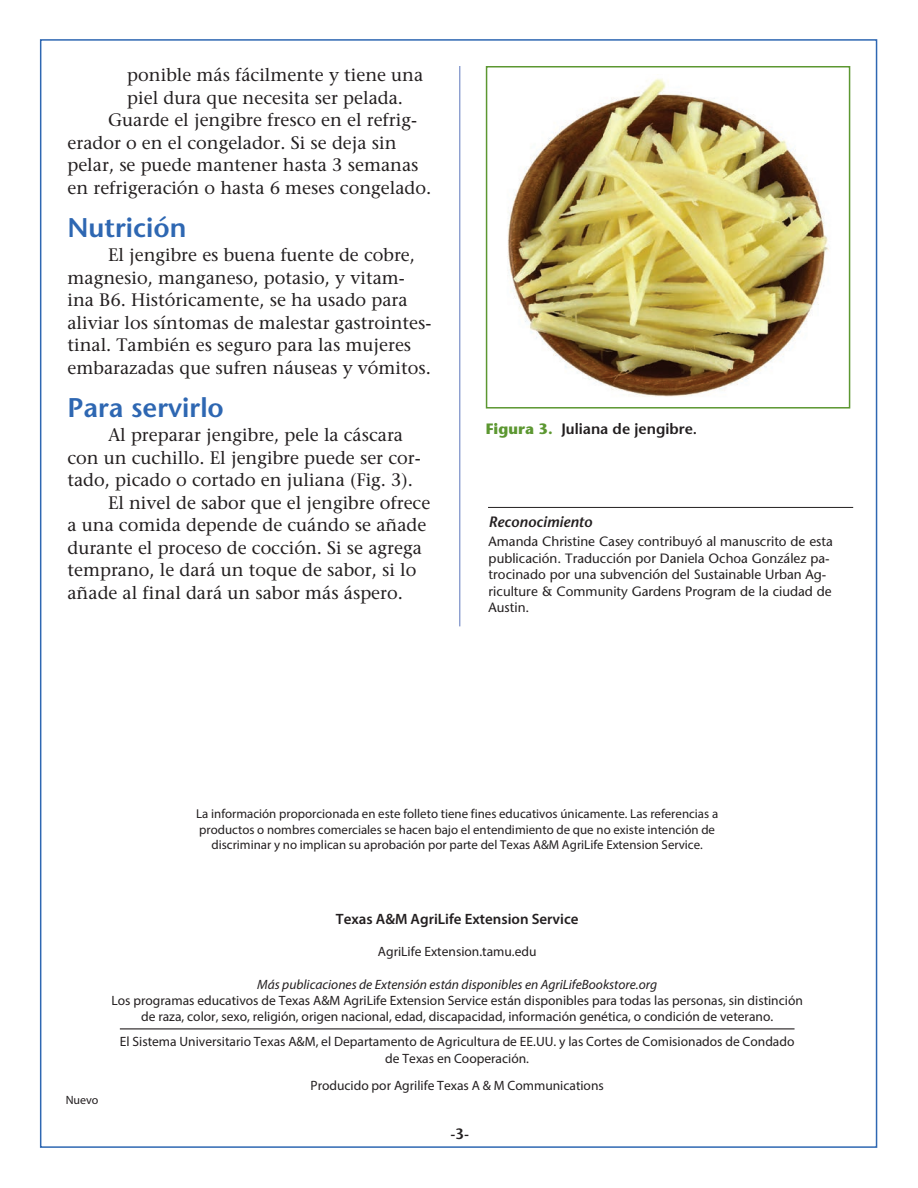
<style>
.page{position:relative;width:918px;height:1188px;background:#fff}
.page>*{position:absolute;margin:0;border:0;box-sizing:border-box;transform-origin:0 0}
.Subhed_paragraphs_sp{font:600 27px "Stone Sans";color:#2e67b2}
.Paragraf_indent{font:18px/22.5px "Stone Serif";color:#231f20}
.TX_A_M_AgLf_Extensio{font:600 15px "Myriad Pro";color:#231f20}
.EOE___new__cooperati{font:600 15px "Stone Sans";color:#231f20}
.Version_and_or_print{font:italic 600 15px "Stone Sans";color:#231f20}
.Version_and_or_print-2{font:13.5px/16.2px "Myriad Pro";color:#231f20;text-align:center}
.Version_and_or_print-3{font:13.5px/16.5px "Stone Sans";color:#231f20}
.EOE___new__cooperati-2{font:13.5px/16.2px "Myriad Pro";color:#231f20;text-align:center}
.Produced_by_TAG__Myr{font:italic 13.5px "Myriad Pro";color:#231f20}
.Produced_by_TAG__Myr-2{font:13.5px "Myriad Pro";color:#231f20}
.Chemical_information{font:12.9px/15.5px "Myriad Pro";color:#231f20;text-align:center}
.EOE___new__cooperati-3{font:12px "Myriad Pro";color:#231f20}
.s1{font-size:18.15px}
.s2{font-weight:700;color:#5c9731}
</style>
<div class="page">
<hr style="left:459px;top:66px;width:1px;height:560px;background:#6f86c3">
<img style="left:507px;top:78px;width:322px;height:319px">
<div style="left:486px;top:66px;width:364px;height:343px;border:2px solid #5c9731"></div>
<hr style="left:488px;top:507px;width:365px;height:1px;background:#231f20">
<hr style="left:120px;top:1028px;width:675px;height:1px;background:#231f20">
<p class="Paragraf_indent" style="left:127px;top:64px;width:297px">ponible más fácilmente y tiene una piel dura que necesita ser pelada.</p>
<p class="Paragraf_indent" style="left:67px;top:109px;width:365px;text-indent:41px">Guarde el jengibre fresco en el refrig&shy;erador o en el congelador. Si se deja sin pelar, se puede mantener hasta 3 semanas en refrigeración o hasta 6 meses congelado<span class="s1">.</span></p>
<p class="Subhed_paragraphs_sp" style="left:68px;top:211px;width:120px">Nutrición</p>
<p class="Paragraf_indent" style="left:68px;top:244px;width:365px;text-indent:40px">El jengibre es buena fuente de cobre, magnesio, manganeso, potasio, y vitam&shy;ina B6. Históricamente, se ha usado para aliviar los síntomas de malestar gastrointes&shy;tinal. También es seguro para las mujeres embarazadas que sufren náuseas y vómitos.</p>
<p class="Subhed_paragraphs_sp" style="left:68px;top:391px;width:158px">Para servirlo</p>
<p class="Paragraf_indent" style="left:68px;top:423px;width:355px;text-indent:40px">Al preparar jengibre, pele la cáscara con un cuchillo. El jengibre puede ser cor&shy;tado, picado o cortado en juliana (Fig. 3).</p>
<p class="Paragraf_indent" style="left:68px;top:491px;width:364px;text-indent:40px">El nivel de sabor que el jengibre ofrece a una comida depende de cuándo se añade durante el proceso de cocción. Si se agrega temprano, le dará un toque de sabor, si lo añade al final dará un sabor más áspero.</p>
<p class="EOE___new__cooperati" style="left:486px;top:419px;width:213px"><span class="s2">Figura 3.</span> Juliana de jengibre.</p>
<p class="Version_and_or_print" style="left:489px;top:512px;width:105px">Reconocimiento</p>
<p class="Version_and_or_print-3" style="left:489px;top:533px;width:346px">Amanda Christine Casey contribuyó al manuscrito de esta publicación. Traducción por Daniela Ochoa González pa&shy;trocinado por una subvención del Sustainable Urban Ag&shy;riculture &amp; Community Gardens Program de la ciudad de Austin.</p>
<p class="Chemical_information" style="left:196px;top:806px;width:524px">La información proporcionada en este folleto tiene fines educativos únicamente. Las referencias a productos o nombres comerciales se hacen bajo el entendimiento de que no existe intención de discriminar y no implican su aprobación por parte del Texas A&amp;M AgriLife Extension Service.</p>
<p class="EOE___new__cooperati-3" style="left:66px;top:1092px;width:34px">Nuevo</p>
<p class="TX_A_M_AgLf_Extensio" style="left:336px;top:909px;width:244px">Texas A&amp;M AgriLife Extension Service</p>
<p class="Produced_by_TAG__Myr-2" style="left:378px;top:944px;width:160px">AgriLife Extension.tamu.edu</p>
<p class="Produced_by_TAG__Myr" style="left:257px;top:976px;width:401px">Más publicaciones de Extensión están disponibles en AgriLifeBookstore.org</p>
<p class="Version_and_or_print-2" style="left:111px;top:992px;width:693px">Los programas educativos de Texas A&amp;M AgriLife Extension Service están disponibles para todas las personas, sin distinción de raza, color, sexo, religión, origen nacional, edad, discapacidad, información genética, o condición de veterano.</p>
<p class="EOE___new__cooperati-2" style="left:120px;top:1033px;width:676px">El Sistema Universitario Texas A&amp;M, el Departamento de Agricultura de EE.UU. y las Cortes de Comisionados de Condado de Texas en Cooperación.</p>
<p class="EOE___new__cooperati-2" style="left:310px;top:1077px;width:295px">Producido por Agrilife Texas A &amp; M Communications</p>
<p class="EOE___new__cooperati" style="left:450px;top:1124px;width:20px">-3-</p>
</div>
